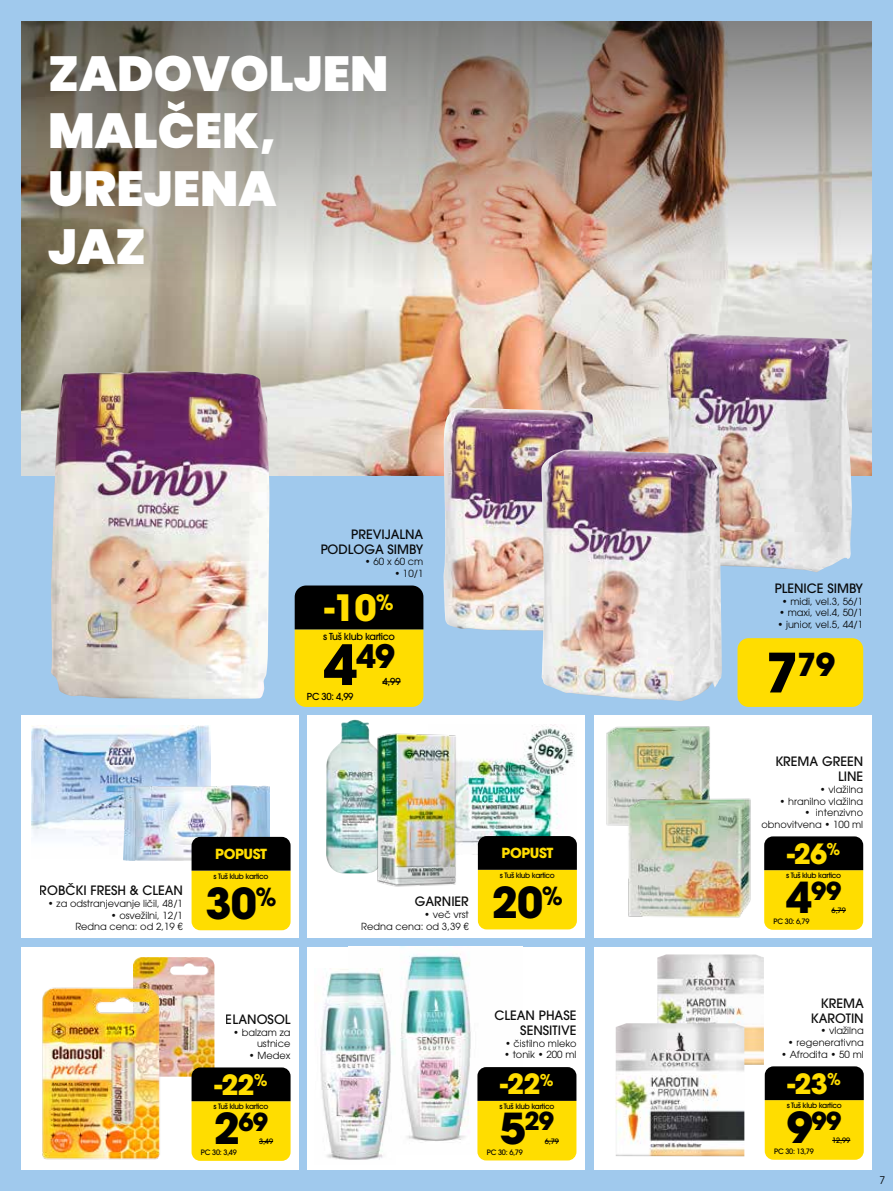
<style>
.page{position:relative;width:893px;height:1191px;background:#a0c9ed}
.page>*{position:absolute;margin:0;border:0;box-sizing:border-box;transform-origin:0 0}
.t1{font:900 49.2px/57.6px "Poppins";color:#fff}
.t2{font:700 42.45px "ITC Avant Garde Pro";color:#000}
.t3{font:700 36px "ITC Avant Garde Pro";color:#fd0}
.t4{font:700 32.1px "ITC Avant Garde Pro";color:#000}
.t5{font:700 31.35px "ITC Avant Garde Pro";color:#000}
.t6{font:700 27.75px "ITC Avant Garde Pro";letter-spacing:-.03em;color:#fd0}
.t7{font:700 24.75px "ITC Avant Garde Pro";letter-spacing:-.02em;color:#000}
.t8{font:700 13.8px "ITC Avant Garde Pro";letter-spacing:-.03em;color:#fd0}
.t9{font:500 12.9px/15px "ITC Avant Garde Pro";color:#000;text-align:right}
.t10{font:10.5px "ITC Avant Garde Pro";color:#000}
.t11{font:9.75px/11.7px "ITC Avant Garde Pro";color:#000;text-align:right}
.t12{font:500 9.6px "ITC Avant Garde Pro";letter-spacing:-.04em;color:#000}
.t13{font:500 7.35px "ITC Avant Garde Pro";letter-spacing:-.04em;color:#000}
.s1{font-size:55.05px}
.s2{font-size:42.45px}
.s3{font-size:53.85px}
</style>
<div class="page">
<div style="left:308px;top:715px;width:277px;height:223px;background:#fff"></div>
<div style="left:21px;top:946px;width:278px;height:223px;background:#fff"></div>
<div style="left:21px;top:715px;width:278px;height:223px;background:#fff"></div>
<div style="left:308px;top:946px;width:277px;height:223px;background:#fff"></div>
<div style="left:594px;top:715px;width:278px;height:223px;background:#fff"></div>
<div style="left:594px;top:946px;width:278px;height:223px;background:#fff"></div>
<img style="left:657px;top:954px;width:107px;height:110px">
<img style="left:616px;top:1023px;width:128px;height:133px">
<img style="left:606px;top:726px;width:104px;height:100px">
<img style="left:623px;top:791px;width:128px;height:127px">
<img style="left:21px;top:281px;width:851px;height:194px">
<img style="left:443px;top:407px;width:159px;height:224px">
<img style="left:51px;top:371px;width:218px;height:328px">
<img style="left:21px;top:21px;width:851px;height:260px">
<div style="left:737px;top:638px;width:126px;height:69px;background:#fd0;border-radius:11px"></div>
<img style="left:400px;top:946px;width:71px;height:196px">
<img style="left:320px;top:968px;width:74px;height:192px">
<img style="left:31px;top:725px;width:179px;height:120px">
<img style="left:123px;top:785px;width:146px;height:76px">
<svg style="left:192px;top:837px;width:99px;height:93px;background:#a38e03"></svg>
<svg style="left:295px;top:585px;width:128px;height:122px;background:#a28d03"></svg>
<svg style="left:765px;top:1066px;width:99px;height:93px;background:#a38d03"></svg>
<svg style="left:764px;top:836px;width:99px;height:93px;background:#a38d03"></svg>
<img style="left:134px;top:957px;width:80px;height:119px">
<img style="left:21px;top:962px;width:164px;height:208px">
<svg style="left:192px;top:1067px;width:99px;height:93px;background:#a38d03"></svg>
<svg style="left:477px;top:1067px;width:99px;height:93px;background:#a38d03"></svg>
<img style="left:663px;top:333px;width:189px;height:239px">
<img style="left:541px;top:449px;width:181px;height:252px">
<img style="left:461px;top:724px;width:114px;height:130px">
<svg style="left:478px;top:836px;width:99px;height:93px;background:#a38d02"></svg>
<img style="left:326px;top:719px;width:47px;height:154px">
<img style="left:373px;top:733px;width:88px;height:154px">
<h1 class="t1" style="left:48px;top:45px;width:342px">ZADOVOLJEN<br>MALČEK,<br>UREJENA<br>JAZ</h1>
<h3 class="t9" style="left:320px;top:526px;width:105px">PREVIJALNA<br>PODLOGA SIMBY</h3>
<p class="t11" style="left:365px;top:556px;width:60px">• 60 x 60 cm</p>
<p class="t11" style="left:394px;top:567px;width:31px">• 10/1</p>
<h3 class="t3" style="left:324px;top:583px;width:71px">-10<sup>%</sup></h3>
<h3 class="t4" style="left:323px;top:634px;width:73px"><span class="s1">4</span>49</h3>
<p class="t12" style="left:323px;top:630px;width:73px">s Tuš klub kartico</p>
<p class="t12" style="left:382px;top:675px;width:20px">4,99</p>
<p class="t12" style="left:307px;top:690px;width:48px">PC 30: 4,99</p>
<h3 class="t9" style="left:40px;top:883px;width:145px">ROBČKI FRESH &amp; CLEAN</h3>
<p class="t11" style="left:48px;top:897px;width:137px">• za odstranjevanje ličil, 48/1</p>
<p class="t11" style="left:75px;top:909px;width:109px">• osvežilni, 12/1<br>Redna cena: od 2,19 €</p>
<h3 class="t8" style="left:215px;top:844px;width:54px">POPUST</h3>
<h2 class="t2" style="left:205px;top:875px;width:73px">30<sup>%</sup></h2>
<p class="t13" style="left:214px;top:871px;width:57px">s Tuš klub kartico</p>
<h3 class="t9" style="left:226px;top:1011px;width:66px">ELANOSOL</h3>
<p class="t11" style="left:233px;top:1026px;width:59px">• balzam za ustnice</p>
<p class="t11" style="left:249px;top:1049px;width:43px">• Medex</p>
<h3 class="t6" style="left:214px;top:1065px;width:55px">-22<sup>%</sup></h3>
<h3 class="t7" style="left:214px;top:1105px;width:56px"><span class="s2">2</span>69</h3>
<p class="t13" style="left:214px;top:1102px;width:57px">s Tuš klub kartico</p>
<p class="t13" style="left:259px;top:1136px;width:16px">3,49</p>
<p class="t13" style="left:201px;top:1148px;width:37px">PC 30: 3,49</p>
<h3 class="t9" style="left:415px;top:894px;width:56px">GARNIER</h3>
<p class="t11" style="left:361px;top:908px;width:109px">• več vrst<br>Redna cena: od 3,39 €</p>
<h3 class="t8" style="left:501px;top:843px;width:54px">POPUST</h3>
<h2 class="t2" style="left:492px;top:874px;width:73px">20<sup>%</sup></h2>
<p class="t13" style="left:500px;top:870px;width:57px">s Tuš klub kartico</p>
<h3 class="t9" style="left:494px;top:1007px;width:84px">CLEAN PHASE<br>SENSITIVE</h3>
<p class="t11" style="left:505px;top:1037px;width:73px">• čistilno mleko</p>
<p class="t11" style="left:504px;top:1048px;width:74px">• tonik • 200 ml</p>
<h3 class="t6" style="left:500px;top:1065px;width:55px">-22<sup>%</sup></h3>
<h3 class="t7" style="left:500px;top:1104px;width:56px"><span class="s2">5</span>29</h3>
<p class="t13" style="left:499px;top:1101px;width:57px">s Tuš klub kartico</p>
<p class="t13" style="left:545px;top:1136px;width:16px">6,79</p>
<p class="t13" style="left:487px;top:1147px;width:37px">PC 30: 6,79</p>
<h3 class="t9" style="left:775px;top:580px;width:90px">PLENICE SIMBY</h3>
<p class="t11" style="left:782px;top:595px;width:83px">• midi, vel.3, 56/1</p>
<p class="t11" style="left:779px;top:607px;width:86px">• maxi, vel.4, 50/1</p>
<p class="t11" style="left:777px;top:618px;width:87px">• junior, vel.5, 44/1</p>
<h3 class="t5" style="left:766px;top:643px;width:71px"><span class="s3">7</span>79</h3>
<h3 class="t9" style="left:775px;top:753px;width:89px">KREMA GREEN<br>LINE</h3>
<p class="t11" style="left:820px;top:783px;width:45px">• vlažilna</p>
<p class="t11" style="left:780px;top:795px;width:85px">• hranilno vlažilna</p>
<p class="t11" style="left:761px;top:806px;width:103px">• intenzivno obnovitvena • 100 ml</p>
<h3 class="t6" style="left:787px;top:834px;width:55px">-26<sup>%</sup></h3>
<h3 class="t7" style="left:786px;top:874px;width:57px"><span class="s2">4</span>99</h3>
<p class="t13" style="left:786px;top:871px;width:57px">s Tuš klub kartico</p>
<p class="t13" style="left:832px;top:905px;width:16px">6,79</p>
<p class="t13" style="left:774px;top:917px;width:37px">PC 30: 6,79</p>
<h3 class="t9" style="left:811px;top:995px;width:54px">KREMA<br>KAROTIN</h3>
<p class="t11" style="left:820px;top:1025px;width:45px">• vlažilna</p>
<p class="t11" style="left:788px;top:1036px;width:77px">• regenerativna</p>
<p class="t11" style="left:781px;top:1048px;width:84px">• Afrodita • 50 ml</p>
<h3 class="t6" style="left:788px;top:1064px;width:55px">-23<sup>%</sup></h3>
<h3 class="t7" style="left:787px;top:1104px;width:56px"><span class="s2">9</span>99</h3>
<p class="t13" style="left:787px;top:1100px;width:57px">s Tuš klub kartico</p>
<p class="t13" style="left:832px;top:1135px;width:20px">12,99</p>
<p class="t13" style="left:774px;top:1147px;width:41px">PC 30: 13,79</p>
<p class="t10" style="left:879px;top:1173px;width:7px">7</p>
</div>
